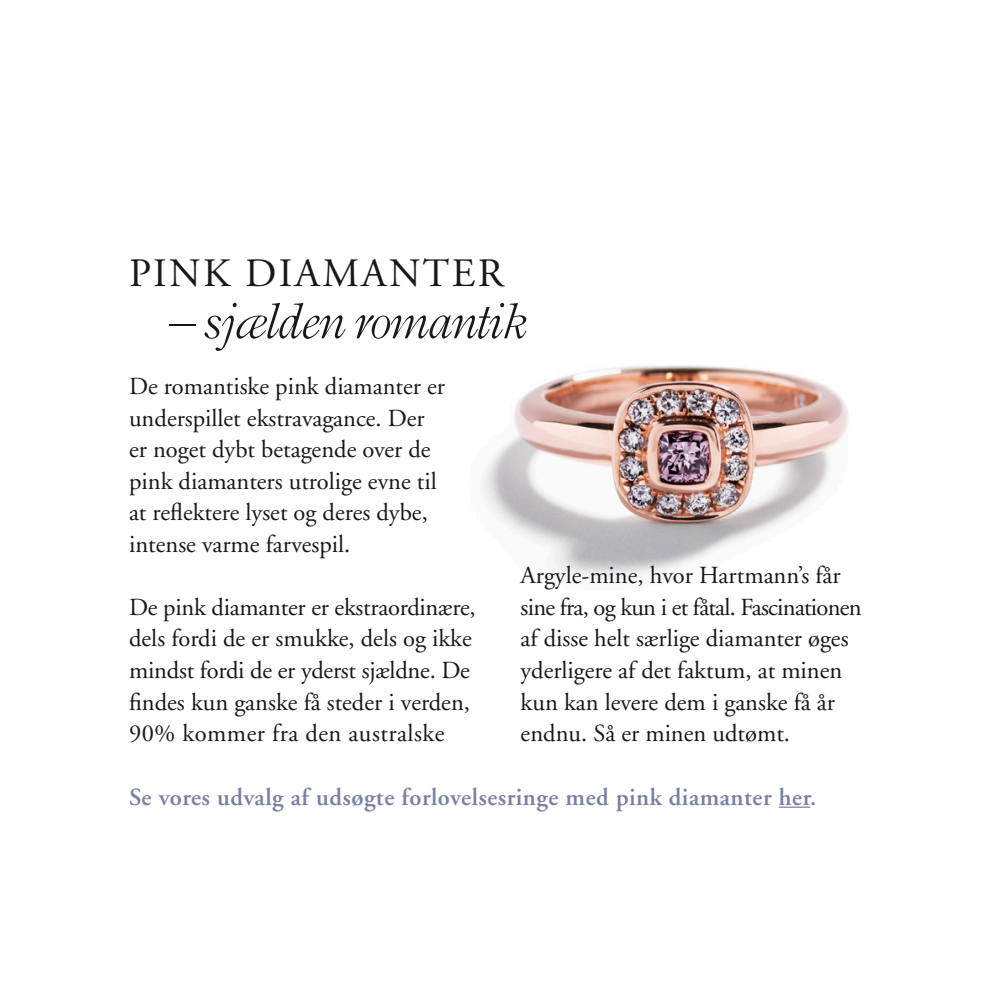
<style>
.page{position:relative;width:993px;height:993px;background:#fff}
.page>*{position:absolute;margin:0;border:0;box-sizing:border-box;transform-origin:0 0}
.t1{font:italic 51.62px "Old Style";letter-spacing:-.06em;color:#1a171c}
.t2{font:40.25px "Adobe Garamond";letter-spacing:.06em;color:#1a171c}
.t3{font:24.5px/31.5px "Adobe Garamond";color:#1a171c}
.t4{font:600 24.5px "Adobe Garamond";letter-spacing:.02em;color:#797fa3}
</style>
<div class="page">
<img style="left:483px;top:365px;width:365px;height:212px">
<hr style="left:778px;top:806px;width:32px;height:1px;background:#797fa3">
<h2 class="t2" style="left:129px;top:252px;width:376px">PINK DIAMANTER</h2>
<h1 class="t1" style="left:169px;top:291px;width:360px">– sjælden romantik</h1>
<p class="t3" style="left:129px;top:371px;width:317px">De romantiske pink diamanter er underspillet ekstravagance. Der er noget dybt betagende over de pink diamanters utrolige evne til at reflektere lyset og deres dybe, intense varme farvespil.</p>
<p class="t3" style="left:129px;top:591px;width:348px">De pink diamanter er ekstraordinære, dels fordi de er smukke, dels og ikke mindst fordi de er yderst sjældne. De findes kun ganske få steder i verden, 90% kommer fra den australske</p>
<p class="t3" style="left:520px;top:560px;width:342px">Argyle-mine, hvor Hartmann’s får sine fra, og kun i et fåtal. Fascinationen af disse helt særlige diamanter øges yderligere af det faktum, at minen kun kan levere dem i ganske få år endnu. Så er minen udtømt.</p>
<p class="t4" style="left:129px;top:783px;width:688px">Se vores udvalg af udsøgte forlovelsesringe med pink diamanter her.</p>
</div>
